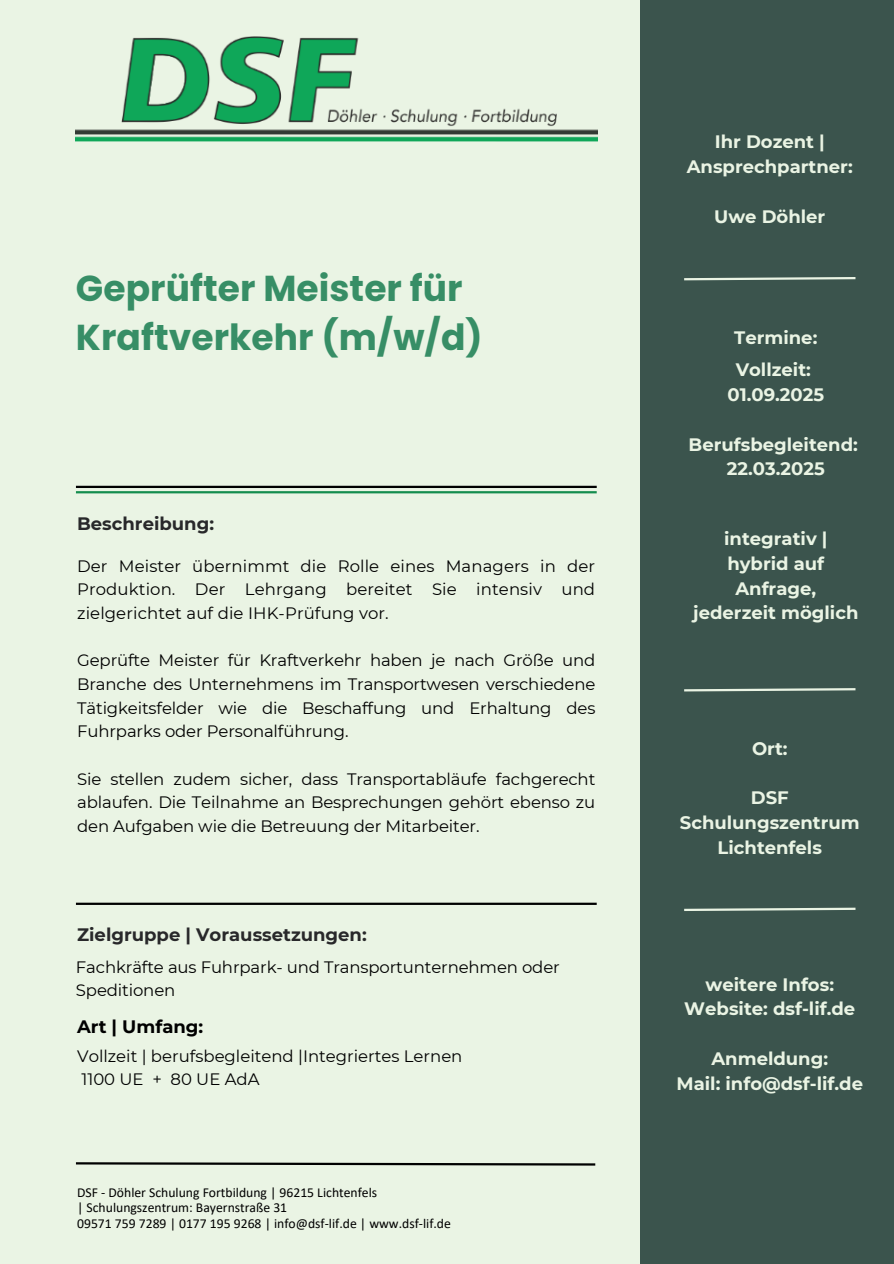
<style>
.page{position:relative;width:894px;height:1264px;background:#fff}
.page>*{position:absolute;margin:0;border:0;box-sizing:border-box;transform-origin:0 0}
.t1{font:700 36px/49.5px "Poppins";color:#378e66}
.t2{font:700 18px/24.8px "Montserrat";color:#eaf4e4;text-align:center}
.t3{font:700 18px "Montserrat";color:#28282a}
.t4{font:700 18px "Montserrat";color:#000}
.t5{font:16.5px/23.7px "Montserrat";letter-spacing:-.01em;color:#000;text-align:justify}
.t6{font:13.65px "Calibri";color:#000}
</style>
<div class="page">
<div style="left:0;top:0;width:893px;height:1263px;background:#eaf4e4"></div>
<img style="left:76px;top:36px;width:521px;height:106px">
<hr style="left:76px;top:902px;width:520px;height:2px;background:#000">
<svg style="left:75px;top:1162px;width:521px;height:4px"></svg>
<hr style="left:76px;top:486px;width:520px;height:2px;background:#000">
<hr style="left:76px;top:491px;width:520px;height:2px;background:#148d4e">
<div style="left:640px;top:0;width:253px;height:1263px;background:#3b544d"></div>
<svg style="left:684px;top:277px;width:172px;height:4px"></svg>
<svg style="left:684px;top:688px;width:172px;height:4px"></svg>
<svg style="left:684px;top:907px;width:172px;height:4px"></svg>
<h3 class="t1" style="left:76px;top:263px;width:408px">Geprüfter Meister für<br>Kraftverkehr (m/w/d)</h3>
<h2 class="t3" style="left:77px;top:513px;width:138px">Beschreibung:</h2>
<p class="t5" style="left:77px;top:554px;width:519px">Der Meister übernimmt die Rolle eines Managers in der Produktion. Der Lehrgang bereitet Sie intensiv und zielgerichtet auf die IHK-Prüfung vor.</p>
<h1 class="t5" style="left:77px;top:648px;width:519px">Geprüfte Meister für Kraftverkehr haben je nach Größe und Branche des Unternehmens im Transportwesen verschiedene Tätigkeitsfelder wie die Beschaffung und Erhaltung des Fuhrparks oder Personalführung.</h1>
<p class="t5" style="left:77px;top:766px;width:519px">Sie stellen zudem sicher, dass Transportabläufe fachgerecht ablaufen. Die Teilnahme an Besprechungen gehört ebenso zu den Aufgaben wie die Betreuung der Mitarbeiter.</p>
<h2 class="t3" style="left:77px;top:924px;width:291px">Zielgruppe | Voraussetzungen:</h2>
<p class="t5" style="left:76px;top:955px;width:485px;line-height:22.5px">Fachkräfte aus Fuhrpark- und Transportunternehmen oder<br>Speditionen</p>
<h2 class="t4" style="left:77px;top:1015px;width:128px">Art | Umfang:</h2>
<p class="t5" style="left:77px;top:1044px;width:387px;line-height:22.5px">Vollzeit | berufsbegleitend |Integriertes Lernen<br>1100 UE + 80 UE AdA</p>
<h3 class="t6" style="left:77px;top:1186px;width:301px">DSF - Döhler Schulung Fortbildung | 96215 Lichtenfels</h3>
<h3 class="t6" style="left:77px;top:1202px;width:211px">| Schulungszentrum: Bayernstraße 31</h3>
<p class="t6" style="left:77px;top:1217px;width:375px">09571 759 7289 | 0177 195 9268 | info@dsf-lif.de | www.dsf-lif.de</p>
<h2 class="t2" style="left:686px;top:129px;width:167px">Ihr Dozent |<br>Ansprechpartner:</h2>
<h3 class="t2" style="left:714px;top:204px;width:113px">Uwe Döhler</h3>
<h3 class="t2" style="left:734px;top:325px;width:85px">Termine:</h3>
<h2 class="t2" style="left:727px;top:357px;width:98px">Vollzeit:<br>01.09.2025</h2>
<h2 class="t2" style="left:688px;top:432px;width:171px">Berufsbegleitend:<br>22.03.2025</h2>
<p class="t2" style="left:693px;top:526px;width:167px">integrativ | hybrid auf<br>Anfrage, jederzeit möglich</p>
<p class="t2" style="left:751px;top:736px;width:37px">Ort:</p>
<p class="t2" style="left:679px;top:785px;width:181px">DSF<br>Schulungszentrum<br>Lichtenfels</p>
<p class="t2" style="left:684px;top:971px;width:172px">weitere Infos:<br>Website: dsf-lif.de</p>
<h2 class="t2" style="left:676px;top:1046px;width:188px">Anmeldung:<br>Mail: info@dsf-lif.de</h2>
</div>
